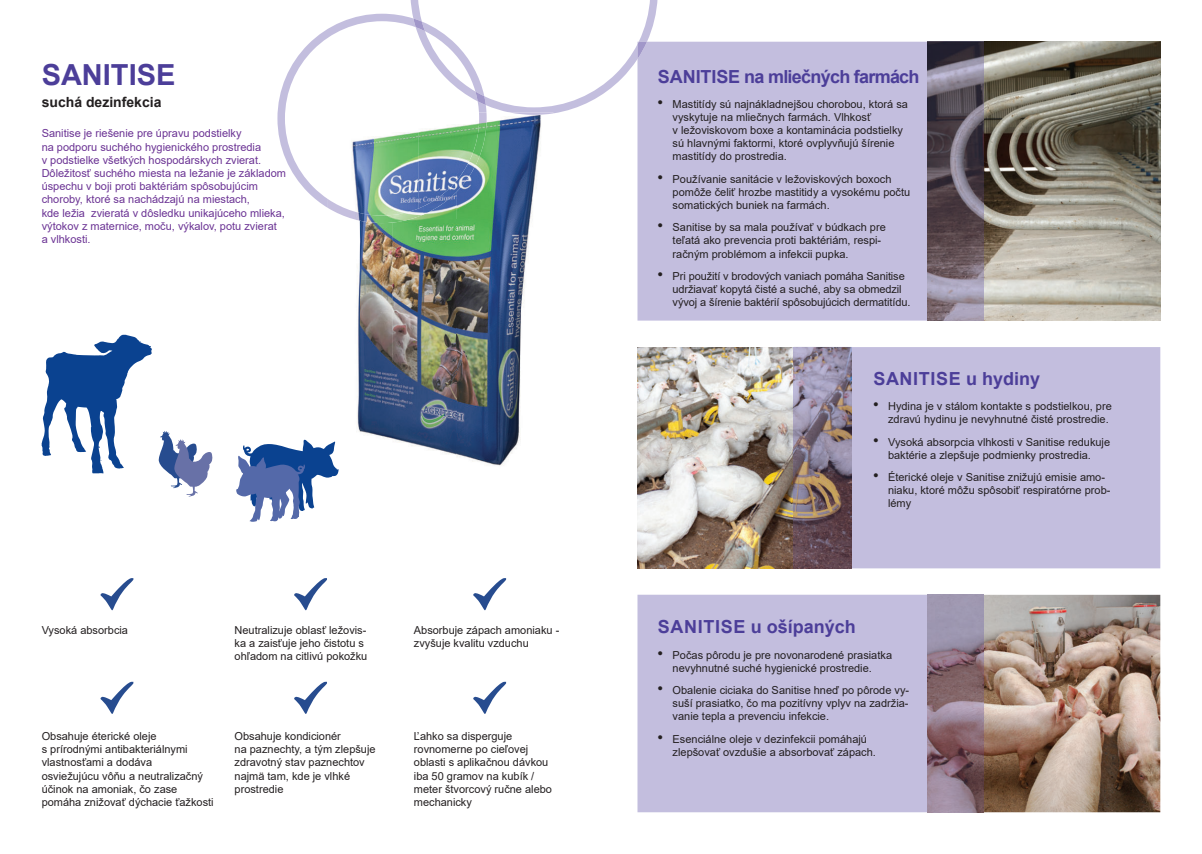
<style>
.page{position:relative;width:1202px;height:854px;background:#fff}
.page>*{position:absolute;margin:0;border:0;box-sizing:border-box;transform-origin:0 0}
.t1{font:700 29px "Arial";color:#4c3e99}
.t2{font:700 18px "Arial";letter-spacing:-.04em;color:#4c3e99}
.t3{font:700 18px "Arial";color:#4c3e99}
.t4{font:700 18px "Arial";letter-spacing:.035em;color:#4c3e99}
.t5{font:700 14px "Arial";color:#231f20}
.t6{font:11px/13.2px "Arial";color:#231f20}
.t7{font:11px/13.2px "Arial";color:#6b3394}
.s1{font-size:16px}
</style>
<div class="page">
<img style="left:984px;top:42px;width:176px;height:278px">
<img style="left:637px;top:347px;width:157px;height:221px">
<img style="left:984px;top:594px;width:176px;height:218px">
<div style="left:637px;top:594px;width:291px;height:218px;background:#c3bede"></div>
<img style="left:928px;top:594px;width:56px;height:218px">
<svg style="left:637px;top:42px;width:347px;height:278px;background:#b3adc9"></svg>
<svg style="left:794px;top:347px;width:366px;height:221px;background:#b8b1ce"></svg>
<svg style="left:158px;top:431px;width:55px;height:65px"></svg>
<svg style="left:101px;top:578px;width:32px;height:32px"></svg>
<svg style="left:101px;top:681px;width:32px;height:32px"></svg>
<svg style="left:294px;top:578px;width:33px;height:32px"></svg>
<svg style="left:294px;top:681px;width:33px;height:32px"></svg>
<svg style="left:473px;top:578px;width:33px;height:32px"></svg>
<svg style="left:473px;top:681px;width:33px;height:32px"></svg>
<img style="left:457px;top:208px;width:76px;height:258px">
<img style="left:357px;top:223px;width:3px;height:209px">
<img style="left:392px;top:208px;width:65px;height:248px">
<img style="left:360px;top:223px;width:32px;height:216px">
<img style="left:423px;top:208px;width:32px;height:7px">
<img style="left:328px;top:208px;width:95px;height:15px">
<svg style="left:42px;top:334px;width:110px;height:139px"></svg>
<svg style="left:236px;top:439px;width:103px;height:82px"></svg>
<svg style="left:277px;top:0;width:381px;height:208px"></svg>
<h1 class="t1" style="left:42px;top:58px;width:135px">SANITISE</h1>
<h2 class="t2" style="left:658px;top:66px;width:263px">SANITISE na mliečných farmách</h2>
<p class="t5" style="left:42px;top:92px;width:121px">suchá dezinfekcia</p>
<p class="t7" style="left:42px;top:127px;width:246px">Sanitise je riešenie pre úpravu podstielky<br>na podporu suchého hygienického prostredia<br>v podstielke všetkých hospodárskych zvierat.<br>Dôležitosť suchého miesta na ležanie je základom úspechu v boji proti baktériám spôsobujúcim choroby, ktoré sa nachádzajú na miestach,<br>kde ležia zvieratá v dôsledku unikajúceho mlieka, výtokov z maternice, moču, výkalov, potu zvierat<br>a vlhkosti.</p>
<p class="t6" style="left:42px;top:623px;width:88px">Vysoká absorbcia</p>
<p class="t6" style="left:235px;top:623px;width:134px">Neutralizuje oblasť ležovis&shy;ka a zaisťuje jeho čistotu s ohľadom na citlivú pokožku</p>
<p class="t6" style="left:42px;top:729px;width:174px">Obsahuje éterické oleje<br>s prírodnými antibakteriálnymi vlastnosťami a dodáva<br>osviežujúcu vôňu a neutralizačný účinok na amoniak, čo zase pomáha znižovať dýchacie ťažkosti</p>
<p class="t6" style="left:235px;top:729px;width:143px">Obsahuje kondicionér<br>na paznechty, a tým zlepšuje zdravotný stav paznechtov najmä tam, kde je vlhké prostredie</p>
<p class="t6" style="left:414px;top:623px;width:147px">Absorbuje zápach amoniaku - zvyšuje kvalitu vzduchu</p>
<p class="t6" style="left:414px;top:729px;width:140px">Ľahko sa disperguje rovnomerne po cieľovej oblasti s aplikačnou dávkou iba 50 gramov na kubík / meter štvorcový ručne alebo mechanicky</p>
<p class="t6" style="left:673px;top:98px;width:237px;text-indent:-15px"><span class="s1">•</span> Mastitídy sú najnákladnejšou chorobou, ktorá sa vyskytuje na mliečnych farmách. Vlhkosť<br>v ležoviskovom boxe a kontaminácia podstielky sú hlavnými faktormi, ktoré ovplyvňujú šírenie mastitídy do prostredia.</p>
<p class="t6" style="left:673px;top:172px;width:239px;text-indent:-15px"><span class="s1">•</span> Používanie sanitácie v ležoviskových boxoch pomôže čeliť hrozbe mastitidy a vysokému počtu somatických buniek na farmách.</p>
<p class="t6" style="left:673px;top:220px;width:215px;text-indent:-15px"><span class="s1">•</span> Sanitise by sa mala používať v búdkach pre teľatá ako prevencia proti baktériám, respi&shy;račným problémom a infekcii pupka.</p>
<p class="t6" style="left:673px;top:269px;width:239px;text-indent:-15px"><span class="s1">•</span> Pri použití v brodových vaniach pomáha Sanitise udržiavať kopytá čisté a suché, aby sa obmedzil vývoj a šírenie baktérií spôsobujúcich dermatitídu.</p>
<h2 class="t4" style="left:873px;top:368px;width:168px">SANITISE u hydiny</h2>
<p class="t6" style="left:873px;top:400px;width:240px;text-align:right"><span class="s1">•</span> Hydina je v stálom kontakte s podstielkou, pre zdravú hydinu je nevyhnutné čisté prostredie.</p>
<p class="t6" style="left:873px;top:435px;width:239px;text-align:center"><span class="s1">•</span> Vysoká absorpcia vlhkosti v Sanitise redukuje baktérie a zlepšuje podmienky prostredia.</p>
<p class="t6" style="left:888px;top:470px;width:224px;text-indent:-15px"><span class="s1">•</span> Éterické oleje v Sanitise znižujú emisie amo&shy;niaku, ktoré môžu spôsobiť respiratórne prob&shy;lémy</p>
<h2 class="t3" style="left:658px;top:616px;width:199px">SANITISE u ošípaných</h2>
<p class="t6" style="left:658px;top:648px;width:236px;text-align:center"><span class="s1">•</span> Počas pôrodu je pre novonarodené prasiatka nevyhnutné suché hygienické prostredie.</p>
<p class="t6" style="left:673px;top:683px;width:238px;text-align:justify;text-indent:-15px"><span class="s1">•</span> Obalenie ciciaka do Sanitise hneď po pôrode vy&shy;suší prasiatko, čo ma pozitívny vplyv na zadržia&shy;vanie tepla a prevenciu infekcie.</p>
<p class="t6" style="left:673px;top:731px;width:205px;text-indent:-15px"><span class="s1">•</span> Esenciálne oleje v dezinfekcii pomáhajú zlepšovať ovzdušie a absorbovať zápach.</p>
</div>
